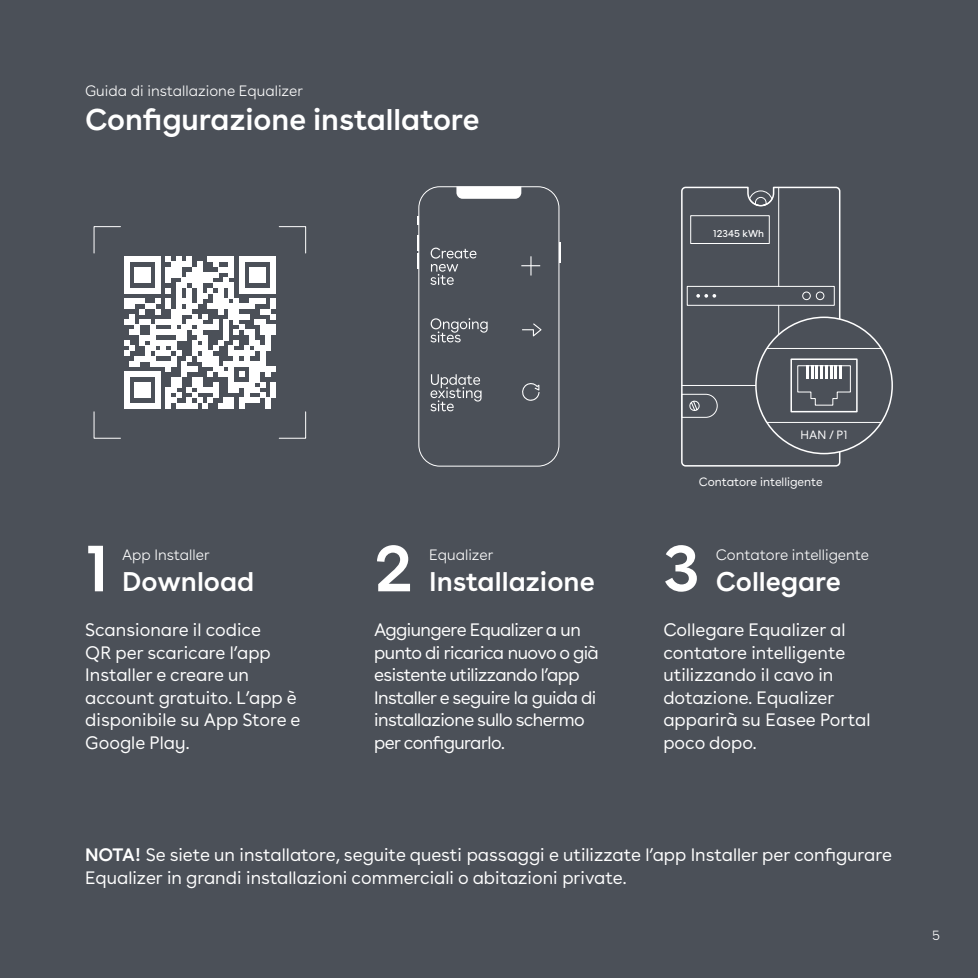
<style>
.page{position:relative;width:978px;height:978px;background:#4b5058}
.page>*{position:absolute;margin:0;border:0;box-sizing:border-box;transform-origin:0 0}
.t1{font:600 66px "Buenos Aires";color:#fff}
.t2{font:600 30px "Buenos Aires";color:#fff}
.t3{font:600 27px "Buenos Aires";color:#fff}
.t4{font:18px/22.5px "Buenos Aires";color:#fff}
.t5{font:18px/22.5px "Buenos Aires";letter-spacing:-.03em;color:#fff}
.t6{font:300 15px "Buenos Aires";color:#fff}
.t7{font:300 13.5px "Buenos Aires";color:#fff}
.t8{font:12px "Buenos Aires";color:#fff}
.t9{font:9.9px "Buenos Aires";color:#fff}
.s1{font-weight:600}
</style>
<div class="page">
<svg style="left:521px;top:256px;width:19px;height:20px"></svg>
<svg style="left:522px;top:323px;width:19px;height:13px"></svg>
<svg style="left:522px;top:383px;width:18px;height:18px"></svg>
<div style="left:418px;top:186px;width:141px;height:281px;border:1px solid #fff;border-radius:21px"></div>
<svg style="left:456px;top:186px;width:65px;height:13px"></svg>
<svg style="left:417px;top:216px;width:2px;height:9px"></svg>
<hr style="left:559px;top:242px;width:2px;height:20px;background:#fff">
<svg style="left:417px;top:235px;width:2px;height:34px"></svg>
<svg style="left:430px;top:248px;width:46px;height:37px"></svg>
<svg style="left:430px;top:318px;width:58px;height:24px"></svg>
<svg style="left:430px;top:374px;width:52px;height:37px"></svg>
<svg style="left:93px;top:226px;width:214px;height:213px"></svg>
<svg style="left:681px;top:418px;width:160px;height:49px"></svg>
<div style="left:756px;top:317px;width:136px;height:137px;background:#4b5058;border-radius:50%"></div>
<hr style="left:763px;top:348px;width:123px;height:1px;background:#fff">
<hr style="left:763px;top:422px;width:123px;height:1px;background:#fff">
<div style="left:790px;top:358px;width:68px;height:54px;border:2px solid #fff"></div>
<svg style="left:681px;top:186px;width:170px;height:232px"></svg>
<p class="t6" style="left:85px;top:79px;width:220px">Guida di installazione Equalizer</p>
<h2 class="t2" style="left:85px;top:94px;width:396px">Configurazione installatore</h2>
<p class="t9" style="left:713px;top:225px;width:53px">12345 kWh</p>
<p class="t8" style="left:801px;top:425px;width:48px">HAN / P1</p>
<p class="t8" style="left:699px;top:472px;width:125px">Contatore intelligente</p>
<h1 class="t1" style="left:85px;top:513px;width:26px">1</h1>
<h1 class="t1" style="left:374px;top:513px;width:40px">2</h1>
<p class="t6" style="left:122px;top:543px;width:89px">App Installer</p>
<h3 class="t3" style="left:122px;top:559px;width:134px">Download</h3>
<h1 class="t1" style="left:663px;top:513px;width:38px">3</h1>
<p class="t6" style="left:429px;top:543px;width:66px">Equalizer</p>
<p class="t6" style="left:716px;top:543px;width:155px">Contatore intelligente</p>
<h3 class="t3" style="left:429px;top:559px;width:167px">Installazione</h3>
<h3 class="t3" style="left:716px;top:559px;width:127px">Collegare</h3>
<p class="t4" style="left:85px;top:617px;width:217px">Scansionare il codice<br>QR per scaricare l’app<br>Installer e creare un account gratuito. L’app è disponibile su App Store e<br>Google Play.</p>
<p class="t4" style="left:663px;top:617px;width:209px">Collegare Equalizer al contatore intelligente utilizzando il cavo in dotazione. Equalizer apparirà su Easee Portal poco dopo.</p>
<p class="t5" style="left:374px;top:617px;width:226px">Aggiungere Equalizer a un punto di ricarica nuovo o già esistente utilizzando l’app<br>Installer e seguire la guida di installazione sullo schermo per configurarlo.</p>
<p class="t4" style="left:85px;top:842px;width:808px"><span class="s1">NOTA!</span> Se siete un installatore, seguite questi passaggi e utilizzate l’app Installer per configurare<br>Equalizer in grandi installazioni commerciali o abitazioni private.</p>
<p class="t7" style="left:932px;top:925px;width:9px">5</p>
</div>
